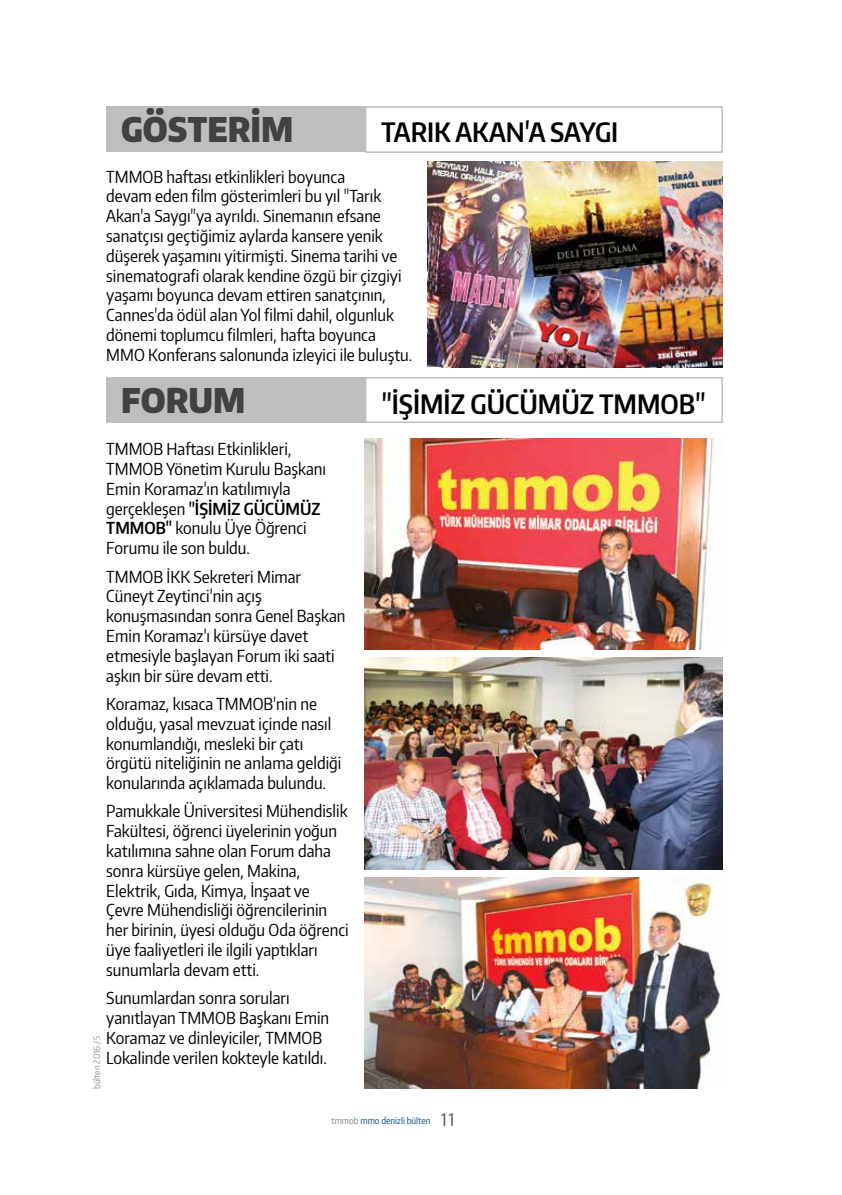
<style>
.page{position:relative;width:842px;height:1195px;background:#fff}
.page>*{position:absolute;margin:0;border:0;box-sizing:border-box;transform-origin:0 0}
.t1{font:900 34.05px "Encode Sans Condensed";color:#414042}
.t2{font:600 26.7px "Encode Sans Condensed";color:#000}
.t3{font:16.5px/19.8px "Encode Sans Condensed";color:#000}
.t4{font:9px "Encode Sans Condensed";color:#004b8d}
.t5{font:9px "Encode Sans Condensed";color:#939598}
.s1{font-weight:600}
.s2{color:#808285}
.s3{font-family:"Myriad Pro";font-stretch:condensed;font-size:19.5px;color:#58595b}
</style>
<div class="page">
<div style="left:106px;top:106px;width:259px;height:46px;background:#bcbec0"></div>
<div style="left:106px;top:377px;width:259px;height:46px;background:#bcbec0"></div>
<div style="left:365px;top:377px;width:358px;height:46px;border:2px solid #bcbec0"></div>
<div style="left:365px;top:106px;width:358px;height:47px;border:2px solid #bcbec0"></div>
<img style="left:365px;top:657px;width:358px;height:212px">
<img style="left:365px;top:877px;width:358px;height:212px">
<img style="left:365px;top:438px;width:349px;height:212px">
<img style="left:428px;top:161px;width:295px;height:206px">
<h1 class="t1" style="left:121px;top:107px;width:174px">GÖSTERİM</h1>
<h2 class="t2" style="left:381px;top:115px;width:239px">TARIK AKAN'A SAYGI</h2>
<p class="t3" style="left:106px;top:166px;width:307px">TMMOB haftası etkinlikleri boyunca<br>devam eden film gösterimleri bu yıl "Tarık Akan'a Saygı"ya ayrıldı. Sinemanın efsane sanatçısı geçtiğimiz aylarda kansere yenik düşerek yaşamını yitirmişti. Sinema tarihi ve sinematografi olarak kendine özgü bir çizgiyi yaşamı boyunca devam ettiren sanatçının, Cannes'da ödül alan Yol filmi dahil, olgunluk dönemi toplumcu filmleri, hafta boyunca MMO Konferans salonunda izleyici ile buluştu.</p>
<h1 class="t1" style="left:121px;top:378px;width:125px">FORUM</h1>
<p class="t3" style="left:106px;top:439px;width:221px">TMMOB Haftası Etkinlikleri,<br>TMMOB Yönetim Kurulu Başkanı<br>Emin Koramaz'ın katılımıyla gerçekleşen <span class="s1">"İŞİMİZ GÜCÜMÜZ<br>TMMOB"</span> konulu Üye Öğrenci<br>Forumu ile son buldu.</p>
<p class="t3" style="left:106px;top:566px;width:241px">TMMOB İKK Sekreteri Mimar<br>Cüneyt Zeytinci'nin açış konuşmasından sonra Genel Başkan<br>Emin Koramaz'ı kürsüye davet etmesiyle başlayan Forum iki saati aşkın bir süre devam etti.</p>
<p class="t3" style="left:106px;top:693px;width:237px">Koramaz, kısaca TMMOB'nin ne olduğu, yasal mevzuat içinde nasıl konumlandığı, mesleki bir çatı örgütü niteliğinin ne anlama geldiği konularında açıklamada bulundu.</p>
<p class="t3" style="left:106px;top:801px;width:244px">Pamukkale Üniversitesi Mühendislik Fakültesi, öğrenci üyelerinin yoğun katılımına sahne olan Forum daha sonra kürsüye gelen, Makina, Elektrik, Gıda, Kimya, İnşaat ve Çevre Mühendisliği öğrencilerinin her birinin, üyesi olduğu Oda öğrenci üye faaliyetleri ile ilgili yaptıkları sunumlarla devam etti.</p>
<p class="t3" style="left:106px;top:987px;width:224px">Sunumlardan sonra soruları yanıtlayan TMMOB Başkanı Emin<br>Koramaz ve dinleyiciler, TMMOB<br>Lokalinde verilen kokteyle katıldı.</p>
<p class="t5" style="left:91px;top:1089px;width:55px;rotate:-90deg">bülten 2016 / 5</p>
<h2 class="t2" style="left:382px;top:387px;width:325px">"İŞİMİZ GÜCÜMÜZ TMMOB"</h2>
<p class="t4" style="left:331px;top:1114px;width:125px"><span class="s2">tmmob</span> mmo denizli bülten <span class="s3">11</span></p>
</div>
